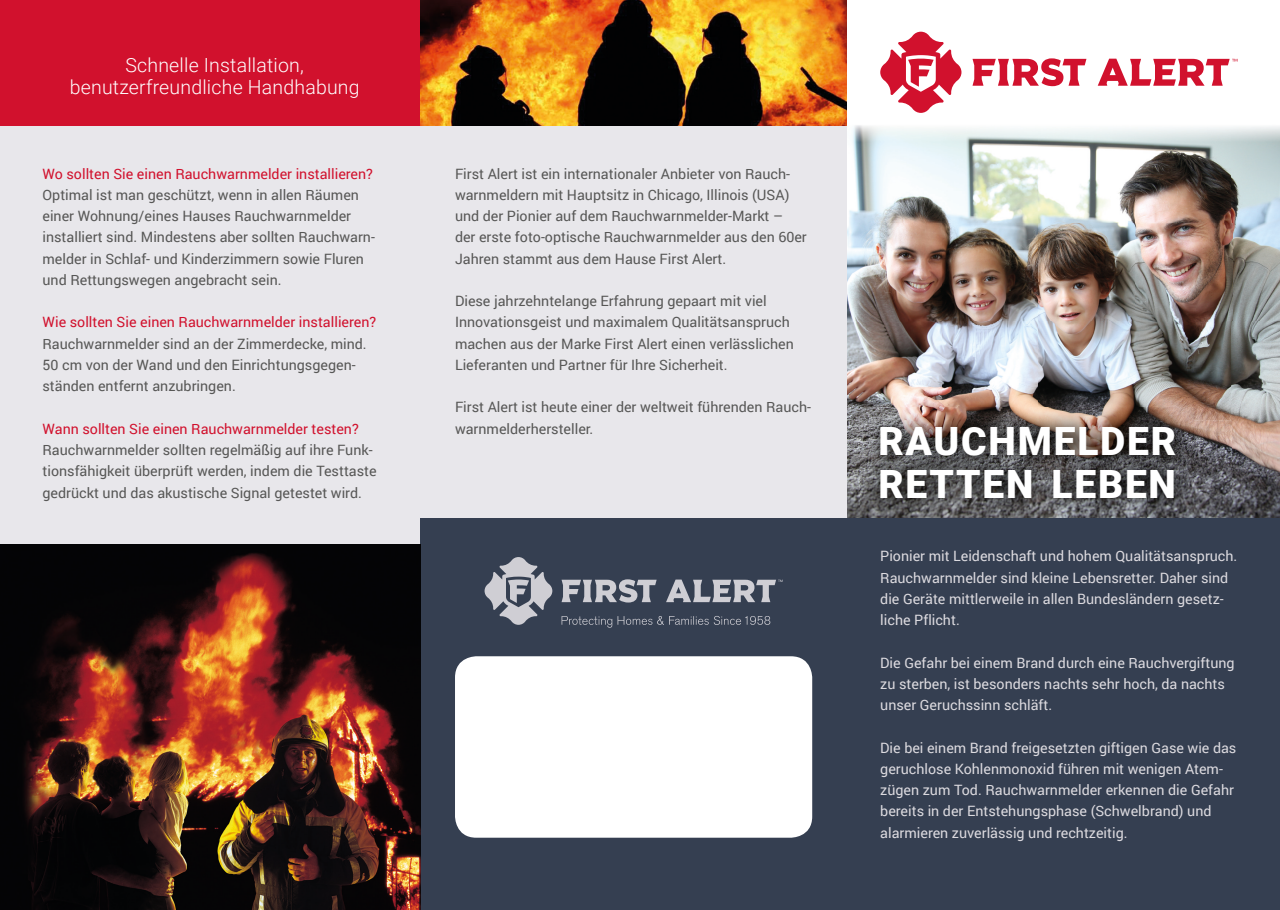
<style>
.page{position:relative;width:1280px;height:910px;background:#fff}
.page>*{position:absolute;margin:0;border:0;box-sizing:border-box;transform-origin:0 0}
.t1{font:900 39px/42.3px "Roboto";letter-spacing:.045em;color:#fff}
.t2{font:300 19.5px/21.3px "Roboto";letter-spacing:.01em;color:#fff;text-align:center}
.t3{font:14.25px/21.3px "Roboto";color:#575756}
.t4{font:14.25px/21.3px "Roboto";color:#dcdadf}
.t5{font:14.25px "Roboto";color:#d1112d}
</style>
<div class="page">
<img style="left:846px;top:125px;width:386px;height:197px">
<img style="left:1232px;top:126px;width:48px;height:393px">
<img style="left:846px;top:322px;width:96px;height:98px">
<img style="left:942px;top:322px;width:193px;height:86px">
<img style="left:1135px;top:322px;width:97px;height:98px">
<img style="left:846px;top:420px;width:48px;height:99px">
<img style="left:1184px;top:420px;width:48px;height:99px">
<img style="left:894px;top:517px;width:290px;height:2px">
<div style="left:0;top:125px;width:846px;height:492px;background:#e8e7eb"></div>
<div style="left:0;top:0;width:421px;height:125px;background:#d1112d"></div>
<svg style="left:972px;top:58px;width:114px;height:28px"></svg>
<svg style="left:1098px;top:59px;width:139px;height:27px"></svg>
<svg style="left:880px;top:32px;width:81px;height:81px"></svg>
<img style="left:421px;top:0;width:425px;height:125px">
<img style="left:860px;top:408px;width:334px;height:109px">
<div style="left:421px;top:519px;width:859px;height:391px;background:#353f51"></div>
<img style="left:0;top:544px;width:421px;height:366px">
<svg style="left:485px;top:557px;width:298px;height:71px"></svg>
<div style="left:455px;top:656px;width:357px;height:182px;background:#fff;border-radius:21px"></div>
<h2 class="t2" style="left:70px;top:54px;width:291px">Schnelle Installation, benutzerfreundliche Handhabung</h2>
<p class="t5" style="left:43px;top:164px;width:332px">Wo sollten Sie einen Rauchwarnmelder installieren?</p>
<p class="t3" style="left:43px;top:184px;width:334px">Optimal ist man geschützt, wenn in allen Räumen einer Wohnung/eines Hauses Rauchwarnmelder installiert sind. Mindestens aber sollten Rauchwarn&shy;melder in Schlaf- und Kinderzimmern sowie Fluren und Rettungswegen angebracht sein.</p>
<p class="t5" style="left:43px;top:312px;width:335px">Wie sollten Sie einen Rauchwarnmelder installieren?</p>
<p class="t3" style="left:43px;top:332px;width:326px">Rauchwarnmelder sind an der Zimmerdecke, mind.<br>50 cm von der Wand und den Einrichtungsgegen&shy;ständen entfernt anzubringen.</p>
<p class="t5" style="left:43px;top:419px;width:318px">Wann sollten Sie einen Rauchwarnmelder testen?</p>
<p class="t3" style="left:43px;top:439px;width:336px">Rauchwarnmelder sollten regelmäßig auf ihre Funk&shy;tionsfähigkeit überprüft werden, indem die Testtaste gedrückt und das akustische Signal getestet wird.</p>
<p class="t3" style="left:455px;top:162px;width:353px">First Alert ist ein internationaler Anbieter von Rauch&shy;warnmeldern mit Hauptsitz in Chicago, Illinois (USA) und der Pionier auf dem Rauchwarnmelder-Markt – der erste foto-optische Rauchwarnmelder aus den 60er Jahren stammt aus dem Hause First Alert.</p>
<p class="t3" style="left:455px;top:290px;width:340px">Diese jahrzehntelange Erfahrung gepaart mit viel Innovationsgeist und maximalem Qualitätsanspruch machen aus der Marke First Alert einen verlässlichen Lieferanten und Partner für Ihre Sicherheit.</p>
<p class="t3" style="left:455px;top:396px;width:357px">First Alert ist heute einer der weltweit führenden Rauch&shy;warnmelderhersteller.</p>
<h1 class="t1" style="left:878px;top:419px;width:299px">RAUCHMELDER<br>RETTEN LEBEN</h1>
<p class="t4" style="left:880px;top:545px;width:359px">Pionier mit Leidenschaft und hohem Qualitätsanspruch.<br>Rauchwarnmelder sind kleine Lebensretter. Daher sind die Geräte mittlerweile in allen Bundesländern gesetz&shy;liche Pflicht.</p>
<p class="t4" style="left:880px;top:651px;width:356px">Die Gefahr bei einem Brand durch eine Rauchvergiftung zu sterben, ist besonders nachts sehr hoch, da nachts unser Geruchssinn schläft.</p>
<p class="t4" style="left:880px;top:736px;width:358px">Die bei einem Brand freigesetzten giftigen Gase wie das geruchlose Kohlenmonoxid führen mit wenigen Atem&shy;zügen zum Tod. Rauchwarnmelder erkennen die Gefahr bereits in der Entstehungsphase (Schwelbrand) und alarmieren zuverlässig und rechtzeitig.</p>
</div>
